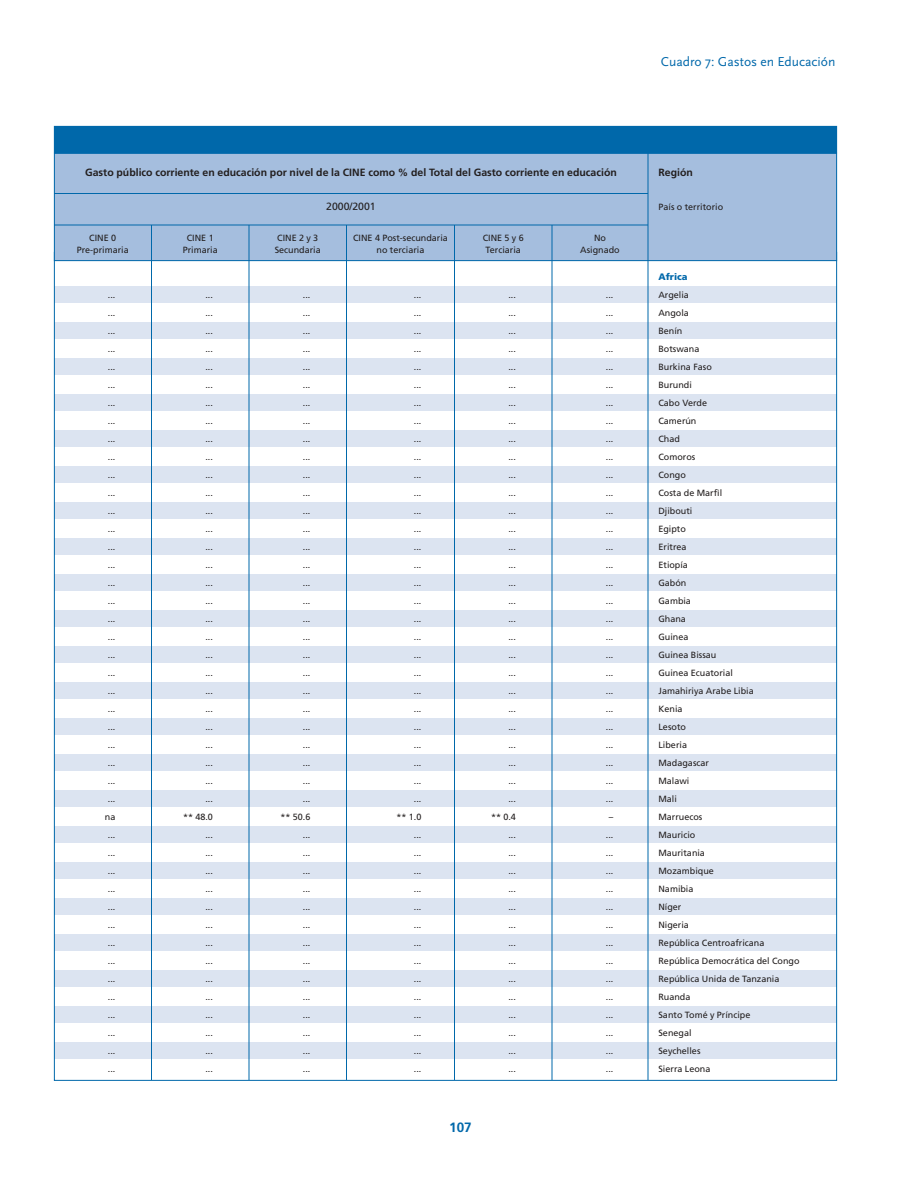
<style>
.page{position:relative;width:918px;height:1188px;background:#fff}
.page>*{position:absolute;margin:0;border:0;box-sizing:border-box;transform-origin:0 0}
.t1{font:13.5px "Scala Sans";color:#0068aa}
.t2{font:700 13.5px "Frutiger";color:#0068aa}
.t3{font:700 10.5px "Frutiger";color:#231f1f}
.t4{font:10.5px "Frutiger";color:#231f1f}
.t5{font:900 9.3px "Frutiger";color:#0068aa}
.t6{font:9px/18px "Frutiger";color:#231f1f;text-align:center}
</style>
<div class="page">
<div style="left:54px;top:286px;width:783px;height:17px;background:#dce4f1"></div>
<div style="left:54px;top:322px;width:783px;height:17px;background:#dce4f1"></div>
<div style="left:54px;top:358px;width:783px;height:17px;background:#dce4f1"></div>
<div style="left:54px;top:394px;width:783px;height:17px;background:#dce4f1"></div>
<div style="left:54px;top:430px;width:783px;height:17px;background:#dce4f1"></div>
<div style="left:54px;top:466px;width:783px;height:17px;background:#dce4f1"></div>
<div style="left:54px;top:502px;width:783px;height:17px;background:#dce4f1"></div>
<div style="left:54px;top:538px;width:783px;height:17px;background:#dce4f1"></div>
<div style="left:54px;top:574px;width:783px;height:17px;background:#dce4f1"></div>
<div style="left:54px;top:610px;width:783px;height:17px;background:#dce4f1"></div>
<div style="left:54px;top:646px;width:783px;height:17px;background:#dce4f1"></div>
<div style="left:54px;top:682px;width:783px;height:17px;background:#dce4f1"></div>
<div style="left:54px;top:718px;width:783px;height:17px;background:#dce4f1"></div>
<div style="left:54px;top:754px;width:783px;height:17px;background:#dce4f1"></div>
<div style="left:54px;top:790px;width:783px;height:17px;background:#dce4f1"></div>
<div style="left:54px;top:826px;width:783px;height:17px;background:#dce4f1"></div>
<div style="left:54px;top:862px;width:783px;height:17px;background:#dce4f1"></div>
<div style="left:54px;top:898px;width:783px;height:17px;background:#dce4f1"></div>
<div style="left:54px;top:934px;width:783px;height:17px;background:#dce4f1"></div>
<div style="left:54px;top:970px;width:783px;height:17px;background:#dce4f1"></div>
<div style="left:54px;top:1006px;width:783px;height:17px;background:#dce4f1"></div>
<div style="left:54px;top:1042px;width:783px;height:17px;background:#dce4f1"></div>
<div style="left:54px;top:126px;width:783px;height:27px;background:#0068aa"></div>
<div style="left:54px;top:153px;width:783px;height:108px;background:#a5bede"></div>
<div style="left:54px;top:153px;width:783px;height:108px;border:1px solid #0068aa"></div>
<hr style="left:151px;top:225px;width:1px;height:855px;background:#0068aa">
<hr style="left:249px;top:225px;width:1px;height:855px;background:#0068aa">
<hr style="left:346px;top:225px;width:1px;height:855px;background:#0068aa">
<hr style="left:552px;top:225px;width:1px;height:855px;background:#0068aa">
<hr style="left:648px;top:151px;width:1px;height:929px;background:#0068aa">
<hr style="left:454px;top:225px;width:1px;height:855px;background:#0068aa">
<hr style="left:54px;top:193px;width:594px;height:1px;background:#0068aa">
<hr style="left:54px;top:225px;width:594px;height:1px;background:#0068aa">
<h1 class="t1" style="left:661px;top:56px;width:176px">Cuadro 7: Gastos en Educación</h1>
<p class="t3" style="left:85px;top:168px;width:533px">Gasto público corriente en educación por nivel de la CINE como % del Total del Gasto corriente en educación</p>
<p class="t4" style="left:326px;top:202px;width:51px">2000/2001</p>
<p class="t6" style="left:77px;top:232px;width:54px;line-height:12px">CINE 0<br>Pre-primaria</p>
<p class="t6" style="left:183px;top:232px;width:37px;line-height:12px">CINE 1<br>Primaria</p>
<p class="t6" style="left:275px;top:232px;width:47px;line-height:12px;text-align:left">CINE 2 y 3<br>Secundaria</p>
<p class="t6" style="left:353px;top:232px;width:96px;line-height:12px">CINE 4 Post-secundaria no terciaria</p>
<p class="t6" style="left:483px;top:232px;width:43px;line-height:12px">CINE 5 y 6<br>Terciaria</p>
<p class="t6" style="left:580px;top:232px;width:41px;line-height:12px">No<br>Asignado</p>
<p class="t6" style="left:105px;top:286px;width:12px">... ... ... ... ... ... ... ... ... ... ... ... ... ... ... ... ... ... ... ... ... ... ... ... ... ... ... ... ... na ... ... ... ... ... ... ... ... ... ... ... ... ... ...</p>
<p class="t6" style="left:183px;top:286px;width:31px;text-align:right">...<br>...<br>...<br>...<br>...<br>...<br>...<br>...<br>...<br>...<br>...<br>...<br>...<br>...<br>...<br>...<br>...<br>...<br>...<br>...<br>...<br>...<br>...<br>...<br>...<br>...<br>...<br>...<br>...<br>** 48.0 ...<br>...<br>...<br>...<br>...<br>...<br>...<br>...<br>...<br>...<br>...<br>...<br>...<br>...</p>
<p class="t6" style="left:281px;top:286px;width:31px;text-align:right">...<br>...<br>...<br>...<br>...<br>...<br>...<br>...<br>...<br>...<br>...<br>...<br>...<br>...<br>...<br>...<br>...<br>...<br>...<br>...<br>...<br>...<br>...<br>...<br>...<br>...<br>...<br>...<br>...<br>** 50.6 ...<br>...<br>...<br>...<br>...<br>...<br>...<br>...<br>...<br>...<br>...<br>...<br>...<br>...</p>
<p class="t6" style="left:397px;top:286px;width:26px;text-align:right">...<br>...<br>...<br>...<br>...<br>...<br>...<br>...<br>...<br>...<br>...<br>...<br>...<br>...<br>...<br>...<br>...<br>...<br>...<br>...<br>...<br>...<br>...<br>...<br>...<br>...<br>...<br>...<br>...<br>** 1.0 ...<br>...<br>...<br>...<br>...<br>...<br>...<br>...<br>...<br>...<br>...<br>...<br>...<br>...</p>
<p class="t6" style="left:491px;top:286px;width:26px;text-align:right">...<br>...<br>...<br>...<br>...<br>...<br>...<br>...<br>...<br>...<br>...<br>...<br>...<br>...<br>...<br>...<br>...<br>...<br>...<br>...<br>...<br>...<br>...<br>...<br>...<br>...<br>...<br>...<br>...<br>** 0.4 ...<br>...<br>...<br>...<br>...<br>...<br>...<br>...<br>...<br>...<br>...<br>...<br>...<br>...</p>
<p class="t6" style="left:606px;top:286px;width:9px">... ... ... ... ... ... ... ... ... ... ... ... ... ... ... ... ... ... ... ... ... ... ... ... ... ... ... ... ... – ... ... ... ... ... ... ... ... ... ... ... ... ... ...</p>
<h1 class="t2" style="left:449px;top:1122px;width:24px">107</h1>
<p class="t3" style="left:658px;top:168px;width:36px">Región</p>
<p class="t6" style="left:658px;top:199px;width:66px">País o territorio</p>
<p class="t5" style="left:658px;top:273px;width:31px">Africa</p>
<p class="t6" style="left:658px;top:287px;width:143px;text-align:left">Argelia<br>Angola<br>Benín<br>Botswana<br>Burkina Faso<br>Burundi<br>Cabo Verde<br>Camerún<br>Chad<br>Comoros<br>Congo<br>Costa de Marfìl<br>Djibouti<br>Egipto<br>Eritrea<br>Etiopía<br>Gabón<br>Gambia<br>Ghana<br>Guinea<br>Guinea Bissau<br>Guinea Ecuatorial<br>Jamahiriya Arabe Libia<br>Kenia<br>Lesoto<br>Liberia<br>Madagascar<br>Malawi<br>Mali<br>Marruecos<br>Mauricio<br>Mauritania<br>Mozambique<br>Namibia<br>Níger<br>Nigeria<br>República Centroafricana<br>República Democrática del Congo<br>República Unida de Tanzania<br>Ruanda<br>Santo Tomé y Príncipe<br>Senegal<br>Seychelles<br>Sierra Leona</p>
</div>
